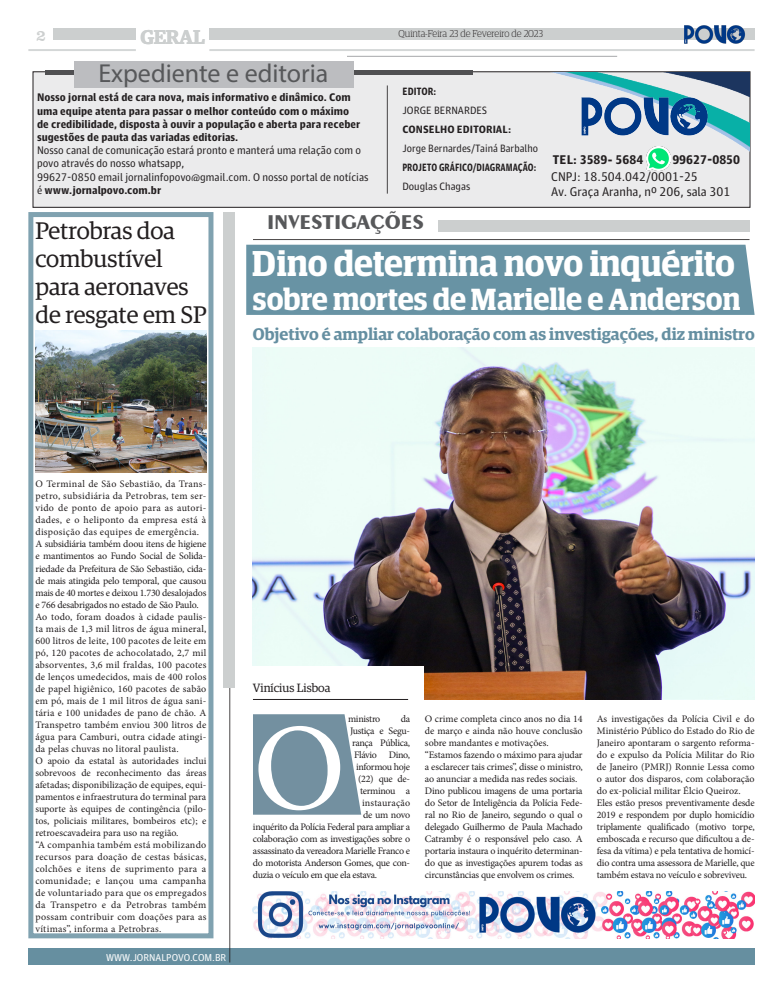
<style>
.page{position:relative;width:783px;height:993px;background:#fff}
.page>*{position:absolute;margin:0;border:0;box-sizing:border-box;transform-origin:0 0}
.t1{font:124px "Minion Pro";color:#fff}
.t2{font:600 36px "Guardian Egyptian Display";letter-spacing:-.005em;color:#fff}
.t3{font:600 30.7px "Guardian Egyptian Display";letter-spacing:-.005em;color:#fff}
.Legenda_de_foto{font:26px "Myriad Pro";color:#57585a}
.Título_-_2_colunas{font:24px/28.2px "Guardian Egyptian";color:#231f20}
.Legenda_de_foto-2{font:700 21px "Exotic 350 BT";color:#57585a}
.t4{font:600 20px "Guardian Egyptian";letter-spacing:-.02em;color:#cccfcf}
.t5{font:600 16.8px "Guardian Egyptian";color:#658fa1}
.t6{font:16px "Clarendon BT";color:#cccfcf}
.t7{font:12.6px "Guardian Agate Sans G1 D Regular";color:#231f20}
.t8{font:900 12.6px "Guardian Agate Sans";color:#231f20}
.t9{font:12px "Guardian Egyptian";color:#231f20}
.Título_-_2_colunas-2{font:900 11px/13.2px "Guardian Agate Sans";color:#231f20}
.Título_-_2_colunas-3{font:11px/13.2px "Guardian Agate Sans G1 D Regular";color:#231f20}
.Legenda_de_foto-3{font:10.6px "Guardian Agate Sans G1 D Regular";color:#231f20}
.Legenda_de_foto-4{font:900 10.6px "Guardian Agate Sans";color:#231f20;scale:.8 1}
.Legenda_de_foto-5{font:900 10.6px "Guardian Agate Sans";color:#231f20}
.Legenda_de_foto-6{font:900 10.6px "Guardian Agate Sans";color:#231f20;scale:.87 1}
.t10{font:10px/12px "Minion Pro";letter-spacing:-.015em;color:#231f20;text-align:justify}
.t11{font:10px "Minion Pro";letter-spacing:-.035em;color:#231f20}
.t12{font:300 10px "Guardian Egyptian Display";color:#231f20}
.t13{font:10px "Guardian Agate Sans G1 D Regular";color:#fff}
.t14{font:10px "Minion Pro";letter-spacing:.02em;color:#231f20}
.s1{font-family:"Guardian Agate Sans";font-weight:900}
</style>
<div class="page">
<div style="left:28px;top:947px;width:726px;height:17px;background:#668fa0"></div>
<div style="left:209px;top:28px;width:545px;height:12px;background:#cccfcf"></div>
<div style="left:54px;top:28px;width:82px;height:12px;background:#cccfcf"></div>
<hr style="left:28px;top:49px;width:108px;height:2px;background:#cccfcf">
<hr style="left:209px;top:49px;width:545px;height:2px;background:#cccfcf">
<hr style="left:127px;top:56px;width:490px;height:1px;background:#939598">
<div style="left:32px;top:71px;width:718px;height:137px;background:#ebebec;border:1px solid #231f20"></div>
<hr style="left:387px;top:85px;width:1px;height:108px;background:#231f20">
<img style="left:646px;top:152px;width:24px;height:19px">
<div style="left:75px;top:52px;width:271px;height:35px;background:#fff"></div>
<img style="left:545px;top:72px;width:204px;height:80px">
<hr style="left:46px;top:70px;width:427px;height:4px;background:#505052">
<div style="left:74px;top:62px;width:279px;height:26px;background:#bcbdc0"></div>
<hr style="left:229px;top:342px;width:1px;height:620px;background:#231f20">
<div style="left:223px;top:212px;width:12px;height:475px;background:#cccfcf"></div>
<div style="left:438px;top:220px;width:311px;height:12px;background:#cccfcf"></div>
<hr style="left:253px;top:239px;width:496px;height:1px;background:#231f20">
<div style="left:246px;top:244px;width:508px;height:71px;background:#6893a4"></div>
<img style="left:579px;top:93px;width:130px;height:43px">
<hr style="left:253px;top:698px;width:155px;height:1px;background:#231f20">
<svg style="left:253px;top:714px;width:108px;height:100px;background:#7d98a6"></svg>
<img style="left:253px;top:891px;width:501px;height:47px">
<div style="left:28px;top:212px;width:185px;height:726px;border:5px solid #668fa0"></div>
<img style="left:425px;top:665px;width:329px;height:34px">
<img style="left:253px;top:347px;width:501px;height:318px">
<img style="left:35px;top:330px;width:171px;height:142px">
<img style="left:684px;top:25px;width:61px;height:19px">
<h3 class="t6" style="left:36px;top:25px;width:11px">2</h3>
<p class="t12" style="left:398px;top:28px;width:146px">Quinta-Feira 23 de Fevereiro de 2023</p>
<h3 class="t4" style="left:140px;top:22px;width:66px">GERAL</h3>
<p class="Legenda_de_foto" style="left:98px;top:57px;width:231px">Expediente e editoria</p>
<p class="Título_-_2_colunas-2" style="left:37px;top:90px;width:325px">Nosso jornal está de cara nova, mais informativo e dinâmico. Com uma equipe atenta para passar o melhor conteúdo com o máximo de credibilidade, disposta à ouvir a população e aberta para receber sugestões de pauta das variadas editorias.</p>
<p class="Título_-_2_colunas-3" style="left:37px;top:143px;width:325px">Nosso canal de comunicação estará pronto e manterá uma relação com o povo através do nosso whatsapp,</p>
<p class="Título_-_2_colunas-3" style="left:37px;top:169px;width:333px">99627-0850 email jornalinfopovo@gmail.com. O nosso portal de notícias é <span class="s1">www.jornalpovo.com.br</span></p>
<p class="Legenda_de_foto-6" style="left:402px;top:84px;width:40px">EDITOR:</p>
<p class="Legenda_de_foto-3" style="left:402px;top:103px;width:86px">JORGE BERNARDES</p>
<p class="Legenda_de_foto-5" style="left:402px;top:122px;width:110px">CONSELHO EDITORIAL:</p>
<p class="Legenda_de_foto-3" style="left:402px;top:141px;width:137px">Jorge Bernardes/Tainá Barbalho</p>
<p class="Legenda_de_foto-4" style="left:402px;top:160px;width:169px">PROJETO GRÁFICO/DIAGRAMAÇÃO:</p>
<p class="Legenda_de_foto-3" style="left:402px;top:179px;width:69px">Douglas Chagas</p>
<p class="t8" style="left:552px;top:151px;width:92px">TEL: 3589- 5684</p>
<p class="t7" style="left:551px;top:168px;width:148px">CNPJ: 18.504.042/0001-25</p>
<p class="t7" style="left:551px;top:183px;width:180px">Av. Graça Aranha, nº 206, sala 301</p>
<p class="t8" style="left:672px;top:151px;width:69px">99627-0850</p>
<p class="Título_-_2_colunas" style="left:35px;top:214px;width:172px">Petrobras doa combustível para aeronaves de resgate em SP</p>
<p class="Legenda_de_foto-2" style="left:267px;top:210px;width:158px">INVESTIGAÇÕES</p>
<p class="t2" style="left:253px;top:244px;width:483px">Dino determina novo inquérito</p>
<p class="t3" style="left:253px;top:282px;width:489px">sobre mortes de Marielle e Anderson</p>
<p class="t5" style="left:253px;top:321px;width:503px">Objetivo é ampliar colaboração com as investigações, diz ministro</p>
<p class="t10" style="left:35px;top:478px;width:172px">O Terminal de São Sebastião, da Trans&shy;petro, subsidiária da Petrobras, tem ser&shy;vido de ponto de apoio para as autori&shy;dades, e o heliponto da empresa está à disposição das equipes de emergência.</p>
<p class="t10" style="left:35px;top:538px;width:172px">A subsidiária também doou itens de higiene e mantimentos ao Fundo Social de Solida&shy;riedade da Prefeitura de São Sebastião, cida&shy;de mais atingida pelo temporal, que causou mais de 40 mortes e deixou 1.730 desalojados e 766 desabrigados no estado de São Paulo.</p>
<p class="t10" style="left:35px;top:610px;width:172px">Ao todo, foram doados à cidade paulis&shy;ta mais de 1,3 mil litros de água mineral, 600 litros de leite, 100 pacotes de leite em pó, 120 pacotes de achocolatado, 2,7 mil absorventes, 3,6 mil fraldas, 100 pacotes de lenços umedecidos, mais de 400 rolos de papel higiênico, 160 pacotes de sabão em pó, mais de 1 mil litros de água sani&shy;tária e 100 unidades de pano de chão. A Transpetro também enviou 300 litros de água para Camburi, outra cidade atingi&shy;da pelas chuvas no litoral paulista.</p>
<p class="t10" style="left:35px;top:754px;width:172px">O apoio da estatal às autoridades inclui sobrevoos de reconhecimento das áreas afetadas; disponibilização de equipes, equi&shy;pamentos e infraestrutura do terminal para suporte às equipes de contingência (pilo&shy;tos, policiais militares, bombeiros etc); e retroescavadeira para uso na região.</p>
<p class="t10" style="left:35px;top:838px;width:172px">“A companhia também está mobilizando recursos para doação de cestas básicas, colchões e itens de suprimento para a comunidade; e lançou uma campanha de voluntariado para que os empregados da Transpetro e da Petrobras também possam contribuir com doações para as vítimas”, informa a Petrobras.</p>
<p class="t13" style="left:106px;top:949px;width:122px">WWW.JORNALPOVO.COM.BR</p>
<p class="t9" style="left:253px;top:679px;width:79px">Vinícius Lisboa</p>
<p class="t1" style="left:253px;top:685px;width:94px">O</p>
<p class="t10" style="left:348px;top:712px;width:34px">ministro</p>
<p class="t10" style="left:400px;top:712px;width:11px">da</p>
<p class="t10" style="left:350px;top:724px;width:62px">Justiça e Segu-</p>
<p class="t10" style="left:352px;top:736px;width:59px">rança Pública,</p>
<p class="t10" style="left:354px;top:748px;width:58px">Flávio Dino,</p>
<p class="t11" style="left:356px;top:759px;width:55px">informou hoje</p>
<p class="t10" style="left:358px;top:772px;width:54px">(22) que de-</p>
<p class="t10" style="left:360px;top:784px;width:51px">terminou a</p>
<p class="t14" style="left:362px;top:795px;width:50px">instauração</p>
<p class="t10" style="left:363px;top:808px;width:48px">de um novo</p>
<p class="t10" style="left:253px;top:820px;width:158px">inquérito da Polícia Federal para ampliar a</p>
<p class="t10" style="left:253px;top:832px;width:158px">colaboração com as investigações sobre o</p>
<p class="t11" style="left:253px;top:843px;width:159px">assassinato da vereadora Marielle Franco e</p>
<p class="t11" style="left:253px;top:855px;width:159px">do motorista Anderson Gomes, que con-</p>
<p class="t10" style="left:253px;top:868px;width:126px">duzia o veículo em que ela estava.</p>
<p class="t10" style="left:425px;top:712px;width:159px">O crime completa cinco anos no dia 14 de março e ainda não houve conclusão sobre mandantes e motivações.</p>
<p class="t10" style="left:425px;top:748px;width:159px">“Estamos fazendo o máximo para ajudar a esclarecer tais crimes”, disse o ministro, ao anunciar a medida nas redes sociais.</p>
<p class="t10" style="left:425px;top:784px;width:159px">Dino publicou imagens de uma portaria do Setor de Inteligência da Polícia Fede&shy;ral no Rio de Janeiro, segundo o qual o delegado Guilhermo de Paula Machado Catramby é o responsável pelo caso. A portaria instaura o inquérito determinan&shy;do que as investigações apurem todas as circunstâncias que envolvem os crimes.</p>
<p class="t10" style="left:596px;top:712px;width:159px">As investigações da Polícia Civil e do Ministério Público do Estado do Rio de Janeiro apontaram o sargento reforma&shy;do e expulso da Polícia Militar do Rio de Janeiro (PMRJ) Ronnie Lessa como o autor dos disparos, com colaboração do ex-policial militar Élcio Queiroz.</p>
<p class="t10" style="left:596px;top:796px;width:159px">Eles estão presos preventivamente desde 2019 e respondem por duplo homicídio triplamente qualificado (motivo torpe, emboscada e recurso que dificultou a de&shy;fesa da vítima) e pela tentativa de homicí&shy;dio contra uma assessora de Marielle, que também estava no veículo e sobreviveu.</p>
</div>
